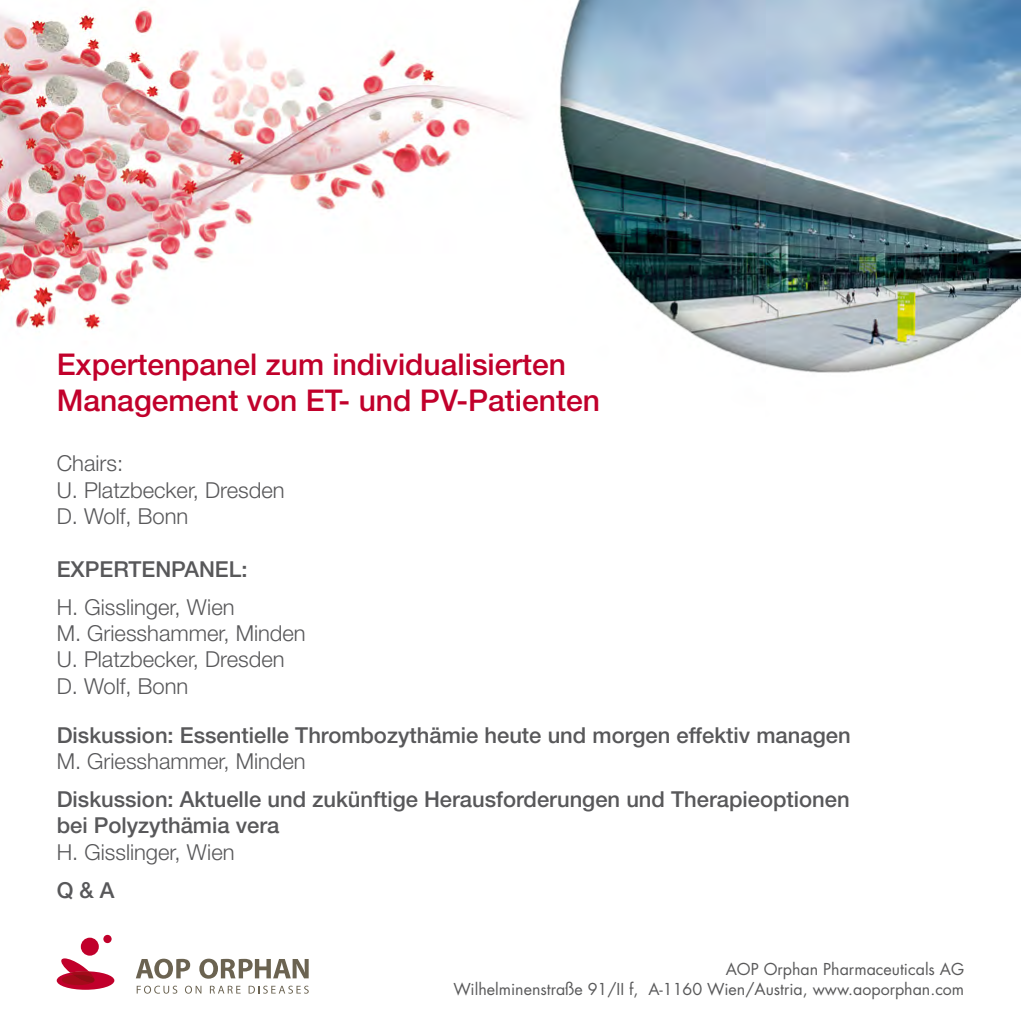
<style>
.page{position:relative;width:1021px;height:1021px;background:#fff}
.page>*{position:absolute;margin:0;border:0;box-sizing:border-box;transform-origin:0 0}
.t1{font:500 30px "Helvetica Neue";color:#c1002b}
.t2{font:500 22px "Helvetica Neue";color:#58585a}
.t3{font:300 22px "Helvetica Neue";color:#58585a}
.t4{font:16px "Futura";color:#59595a}
</style>
<div class="page">
<img style="left:0;top:0;width:1020px;height:994px">
<div style="left:57px;top:971px;width:57px;height:18px;background:#c1002b;border-radius:50%"></div>
<div style="left:81px;top:937px;width:18px;height:18px;background:#c1002b;border-radius:50%"></div>
<svg style="left:103px;top:934px;width:9px;height:9px"></svg>
<svg style="left:60px;top:958px;width:35px;height:27px"></svg>
<svg style="left:136px;top:958px;width:54px;height:20px"></svg>
<svg style="left:199px;top:958px;width:110px;height:20px"></svg>
<svg style="left:137px;top:985px;width:40px;height:8px"></svg>
<svg style="left:185px;top:985px;width:16px;height:8px"></svg>
<svg style="left:210px;top:985px;width:30px;height:8px"></svg>
<svg style="left:248px;top:985px;width:61px;height:8px"></svg>
<p class="t1" style="left:57px;top:346px;width:511px">Expertenpanel zum individualisierten</p>
<p class="t1" style="left:57px;top:382px;width:544px">Management von ET- und PV-Patienten</p>
<p class="t3" style="left:57px;top:450px;width:68px">Chairs:</p>
<p class="t3" style="left:57px;top:476px;width:229px">U. Platzbecker, Dresden</p>
<p class="t3" style="left:57px;top:502px;width:133px">D. Wolf, Bonn</p>
<p class="t2" style="left:57px;top:556px;width:192px">EXPERTENPANEL:</p>
<p class="t3" style="left:57px;top:593px;width:179px">H. Gisslinger, Wien</p>
<p class="t3" style="left:57px;top:619px;width:250px">M. Griesshammer, Minden</p>
<p class="t3" style="left:57px;top:646px;width:229px">U. Platzbecker, Dresden</p>
<p class="t3" style="left:57px;top:672px;width:133px">D. Wolf, Bonn</p>
<p class="t2" style="left:57px;top:722px;width:795px">Diskussion: Essentielle Thrombozythämie heute und morgen effektiv managen</p>
<p class="t3" style="left:57px;top:748px;width:250px">M. Griesshammer, Minden</p>
<p class="t2" style="left:57px;top:786px;width:794px">Diskussion: Aktuelle und zukünftige Herausforderungen und Therapieoptionen</p>
<p class="t2" style="left:57px;top:812px;width:224px">bei Polyzythämia vera</p>
<p class="t3" style="left:57px;top:838px;width:179px">H. Gisslinger, Wien</p>
<p class="t2" style="left:57px;top:876px;width:59px">Q &amp; A</p>
<p class="t4" style="left:725px;top:958px;width:240px">AOP Orphan Pharmaceuticals AG</p>
<p class="t4" style="left:453px;top:977px;width:512px">Wilhelminenstraße 91/II f, A-1160 Wien/Austria, www.aoporphan.com</p>
</div>
